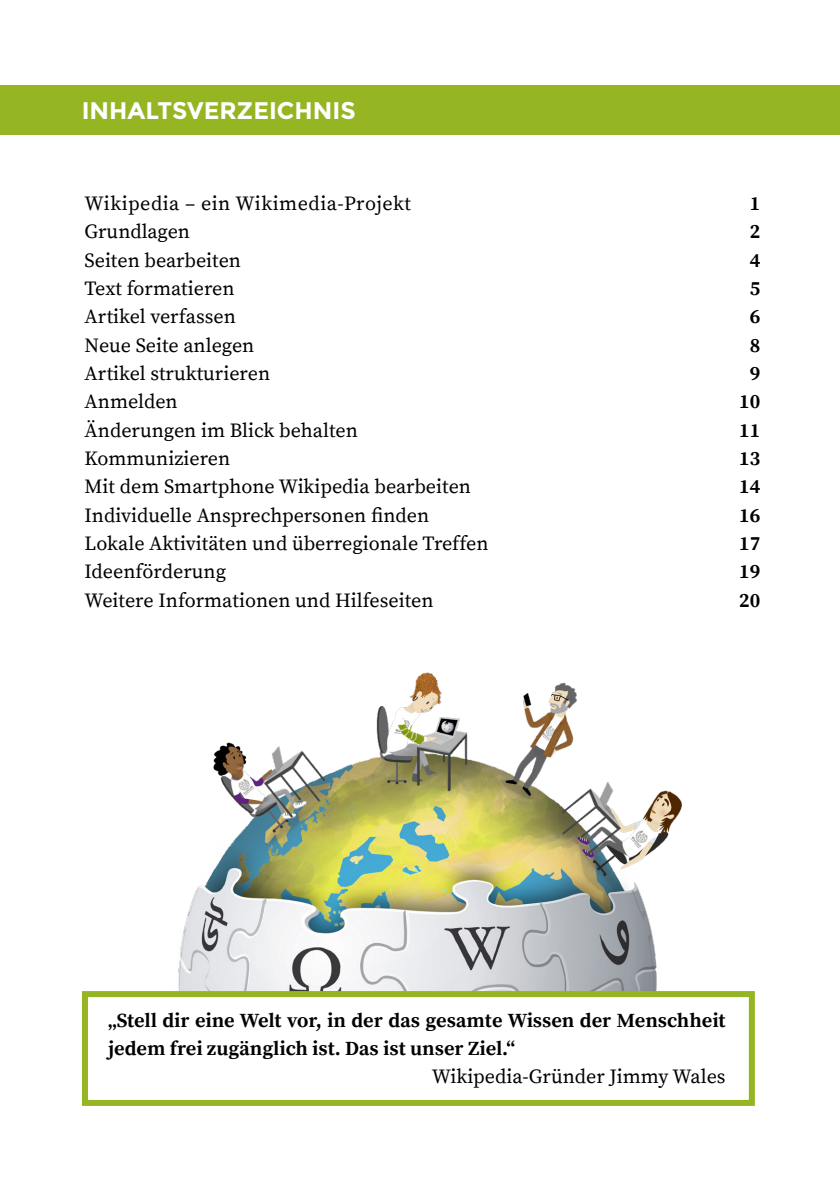
<style>
.page{position:relative;width:840px;height:1191px;background:#fff}
.page>*{position:absolute;margin:0;border:0;box-sizing:border-box;transform-origin:0 0}
.t1{font:700 24px "Montserrat";color:#fff}
.t2{font:20px/28.4px "Source Serif Pro";color:#000}
.t3{font:700 20px/28.4px "Source Serif Pro";color:#000}
</style>
<div class="page">
<img style="left:178px;top:672px;width:577px;height:322px">
<div style="left:82px;top:991px;width:672px;height:115px;background:#fff;border:6px solid #96b522"></div>
<div style="left:0;top:85px;width:839px;height:49px;background:#96b522"></div>
<p class="t1" style="left:82px;top:96px;width:275px">INHALTSVERZEICHNIS</p>
<p class="t2" style="left:84px;top:190px;width:388px">Wikipedia – ein Wikimedia-Projekt<br>Grundlagen<br>Seiten bearbeiten<br>Text formatieren<br>Artikel verfassen<br>Neue Seite anlegen<br>Artikel strukturieren<br>Anmelden<br>Änderungen im Blick behalten<br>Kommunizieren<br>Mit dem Smartphone Wikipedia bearbeiten</p>
<p class="t2" style="left:84px;top:502px;width:405px">Individuelle Ansprechpersonen finden Lokale Aktivitäten und überregionale Treffen Ideenförderung<br>Weitere Informationen und Hilfeseiten</p>
<p class="t3" style="left:749px;top:190px;width:12px">1<br>2</p>
<p class="t3" style="left:749px;top:246px;width:12px">4<br>5</p>
<p class="t3" style="left:738px;top:303px;width:23px;text-align:center">6<br>8<br>9<br>10<br>11<br>13<br>14</p>
<p class="t3" style="left:738px;top:502px;width:23px;text-align:justify">16<br>17<br>19</p>
<p class="t3" style="left:738px;top:587px;width:23px">20</p>
<p class="t3" style="left:108px;top:1006px;width:618px">„Stell dir eine Welt vor, in der das gesamte Wissen der Menschheit jedem frei zugänglich ist. Das ist unser Ziel.“</p>
<p class="t2" style="left:431px;top:1063px;width:295px">Wikipedia-Gründer Jimmy Wales</p>
</div>
